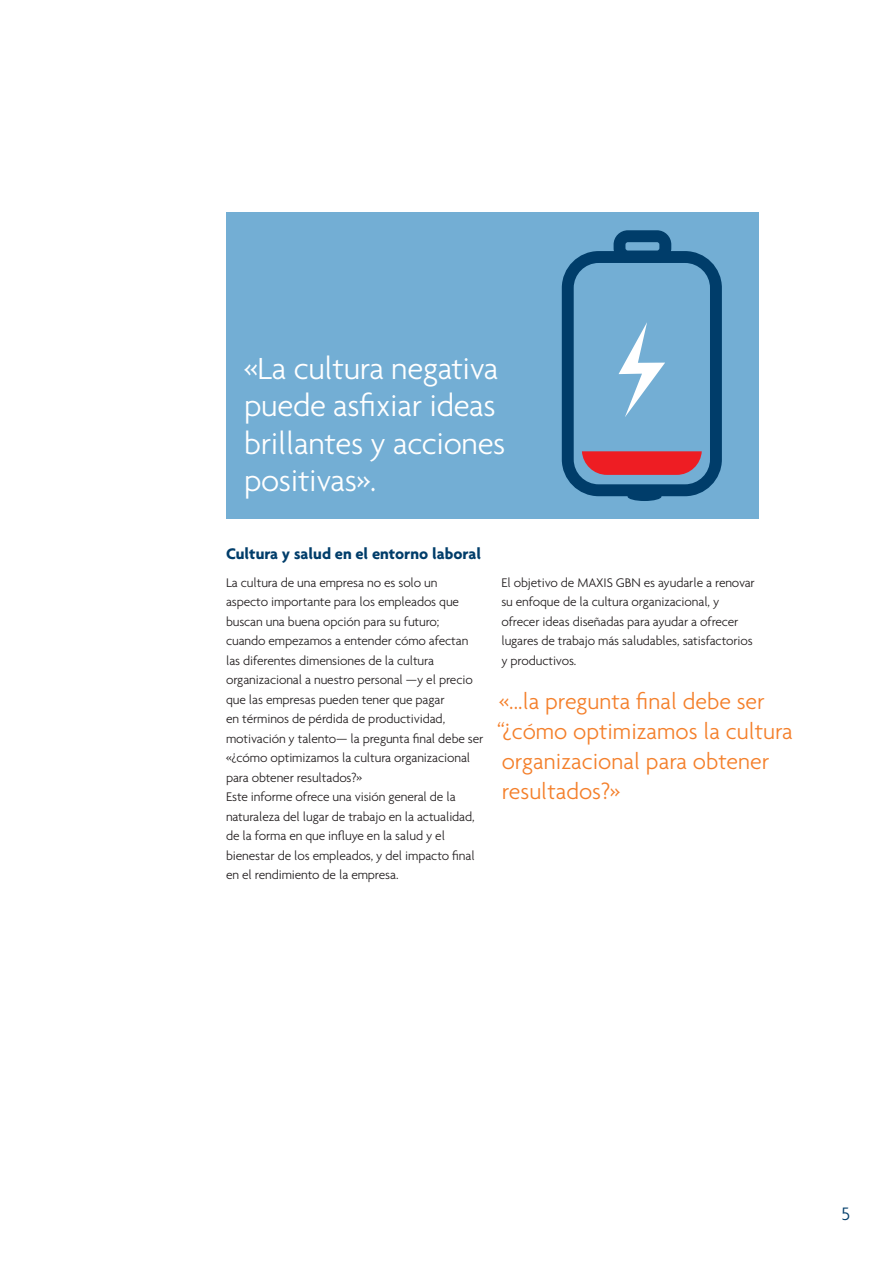
<style>
.page{position:relative;width:893px;height:1263px;background:#fff}
.page>*{position:absolute;margin:0;border:0;box-sizing:border-box;transform-origin:0 0}
.Body_9pt{font:300 33px/37.5px "Agenda";letter-spacing:-.01em;color:#fff}
.Header_2_-_16pt{font:300 24px/30px "Agenda";color:#f47f2a}
.t1{font:300 19.5px "Agenda";color:#003d6a}
.sub_head_2{font:700 16.5px "Agenda";color:#003d6a}
.body_space{font:300 13.5px/19.5px "Agenda";letter-spacing:-.01em;color:#231f20}
</style>
<div class="page">
<div style="left:226px;top:213px;width:533px;height:306px;background:#73aed4"></div>
<div style="left:628px;top:492px;width:33px;height:9px;background:#003d6a;border-radius:50%"></div>
<svg style="left:562px;top:230px;width:160px;height:266px"></svg>
<p class="Body_9pt" style="left:244px;top:349px;width:263px">«La cultura negativa puede asfixiar ideas brillantes y acciones positivas».</p>
<p class="sub_head_2" style="left:226px;top:543px;width:257px">Cultura y salud en el entorno laboral</p>
<p class="body_space" style="left:226px;top:572px;width:259px">La cultura de una empresa no es solo un<br>aspecto importante para los empleados que buscan una buena opción para su futuro;<br>cuando empezamos a entender cómo afectan las diferentes dimensiones de la cultura organizacional a nuestro personal —y el precio que las empresas pueden tener que pagar<br>en términos de pérdida de productividad, motivación y talento— la pregunta final debe ser «¿cómo optimizamos la cultura organizacional para obtener resultados?»</p>
<p class="body_space" style="left:226px;top:787px;width:250px">Este informe ofrece una visión general de la naturaleza del lugar de trabajo en la actualidad, de la forma en que influye en la salud y el bienestar de los empleados, y del impacto final en el rendimiento de la empresa.</p>
<p class="body_space" style="left:501px;top:572px;width:255px">El objetivo de MAXIS GBN es ayudarle a renovar su enfoque de la cultura organizacional, y ofrecer ideas diseñadas para ayudar a ofrecer lugares de trabajo más saludables, satisfactorios y productivos.</p>
<p class="Header_2_-_16pt" style="left:497px;top:686px;width:298px">«...la pregunta final debe ser “¿cómo optimizamos la cultura organizacional para obtener resultados?»</p>
<h3 class="t1" style="left:842px;top:1203px;width:10px">5</h3>
</div>
